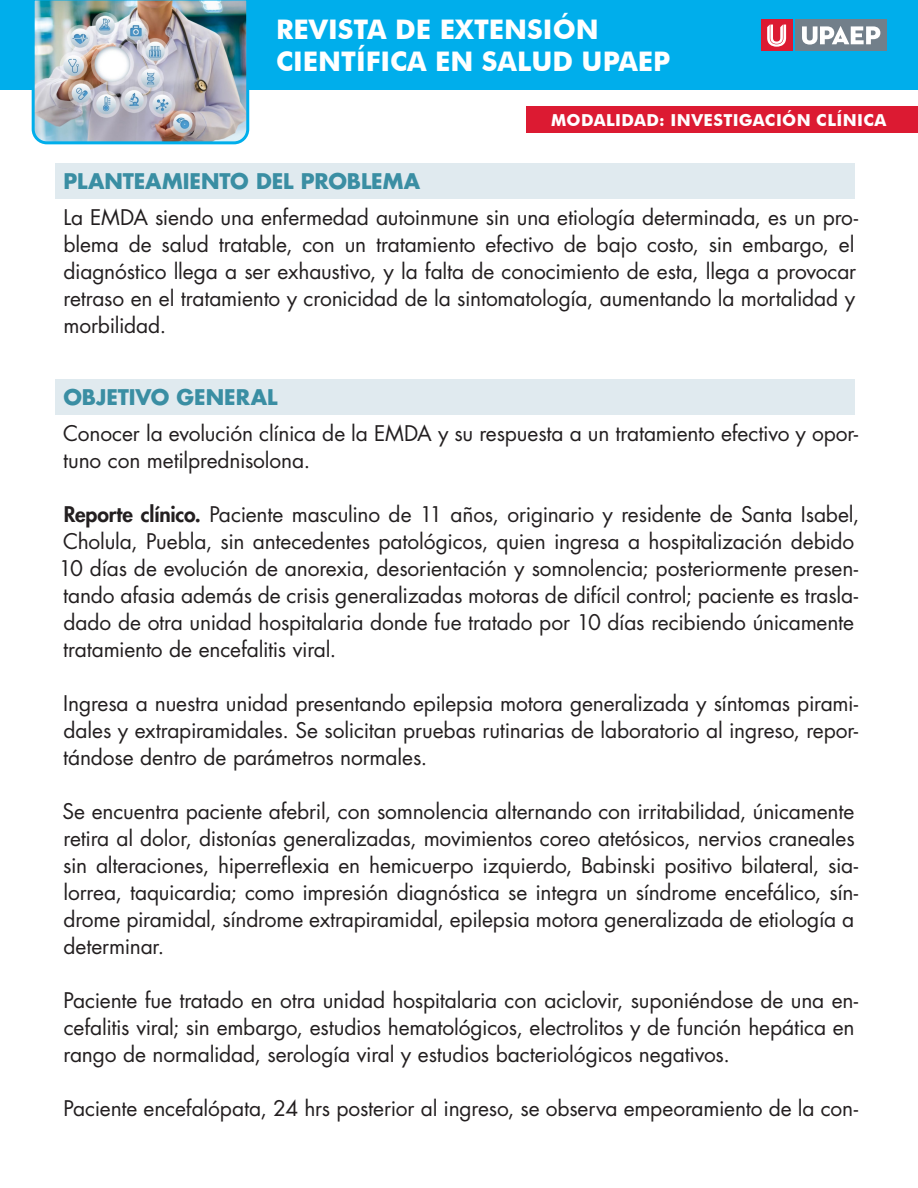
<style>
.page{position:relative;width:918px;height:1188px;background:#fff}
.page>*{position:absolute;margin:0;border:0;box-sizing:border-box;transform-origin:0 0}
.t1{font:700 27px/32.4px "Futura BT";color:#fff}
.cuerpo{font:21px/27px "Futura Std";letter-spacing:-.01em;color:#231f20}
.apartado{font:700 21px "Futura Std";letter-spacing:-.005em;color:#3a8ea3}
.t2{font:700 16.5px "Futura BT";letter-spacing:.02em;color:#fff}
.s1{font-weight:800}
</style>
<div class="page">
<div style="left:0;top:0;width:918px;height:90px;background:#00aeeb"></div>
<img style="left:31px;top:0;width:219px;height:145px">
<div style="left:796px;top:20px;width:91px;height:31px;background:#727f8a"></div>
<svg style="left:802px;top:26px;width:78px;height:19px"></svg>
<div style="left:761px;top:20px;width:31px;height:31px;background:#dc1a32"></div>
<svg style="left:767px;top:25px;width:19px;height:22px"></svg>
<div style="left:526px;top:106px;width:392px;height:27px;background:#dc1a32"></div>
<div style="left:56px;top:163px;width:799px;height:36px;background:#e0eaef"></div>
<div style="left:56px;top:379px;width:799px;height:36px;background:#e0eaef"></div>
<p class="t1" style="left:276px;top:13px;width:396px">REVISTA DE EXTENSIÓN<br>CIENTÍFICA EN SALUD UPAEP</p>
<p class="t2" style="left:551px;top:110px;width:337px">MODALIDAD: INVESTIGACIÓN CLÍNICA</p>
<p class="apartado" style="left:64px;top:167px;width:358px">PLANTEAMIENTO DEL PROBLEMA</p>
<p class="cuerpo" style="left:63px;top:204px;width:796px">La EMDA siendo una enfermedad autoinmune sin una etiología determinada, es un pro&shy;blema de salud tratable, con un tratamiento efectivo de bajo costo, sin embargo, el diagnóstico llega a ser exhaustivo, y la falta de conocimiento de esta, llega a provocar retraso en el tratamiento y cronicidad de la sintomatología, aumentando la mortalidad y morbilidad.</p>
<p class="apartado" style="left:63px;top:383px;width:216px">OBJETIVO GENERAL</p>
<p class="cuerpo" style="left:63px;top:420px;width:797px">Conocer la evolución clínica de la EMDA y su respuesta a un tratamiento efectivo y opor&shy;tuno con metilprednisolona.</p>
<p class="cuerpo" style="left:59px;top:501px;width:802px"><span class="s1">Reporte clínico.</span> Paciente masculino de 11 años, originario y residente de Santa Isabel, Cholula, Puebla, sin antecedentes patológicos, quien ingresa a hospitalización debido 10 días de evolución de anorexia, desorientación y somnolencia; posteriormente presen&shy;tando afasia además de crisis generalizadas motoras de difícil control; paciente es trasla&shy;dado de otra unidad hospitalaria donde fue tratado por 10 días recibiendo únicamente tratamiento de encefalitis viral.</p>
<p class="cuerpo" style="left:63px;top:690px;width:797px;text-align:justify">Ingresa a nuestra unidad presentando epilepsia motora generalizada y síntomas pirami&shy;dales y extrapiramidales. Se solicitan pruebas rutinarias de laboratorio al ingreso, repor&shy;tándose dentro de parámetros normales.</p>
<p class="cuerpo" style="left:63px;top:798px;width:797px">Se encuentra paciente afebril, con somnolencia alternando con irritabilidad, únicamente retira al dolor, distonías generalizadas, movimientos coreo atetósicos, nervios craneales sin alteraciones, hiperreflexia en hemicuerpo izquierdo, Babinski positivo bilateral, sia&shy;lorrea, taquicardia; como impresión diagnóstica se integra un síndrome encefálico, sín&shy;drome piramidal, síndrome extrapiramidal, epilepsia motora generalizada de etiología a determinar.</p>
<p class="cuerpo" style="left:63px;top:987px;width:796px">Paciente fue tratado en otra unidad hospitalaria con aciclovir, suponiéndose de una en&shy;cefalitis viral; sin embargo, estudios hematológicos, electrolitos y de función hepática en rango de normalidad, serología viral y estudios bacteriológicos negativos.</p>
<p class="cuerpo" style="left:63px;top:1095px;width:796px">Paciente encefalópata, 24 hrs posterior al ingreso, se observa empeoramiento de la con-</p>
</div>
